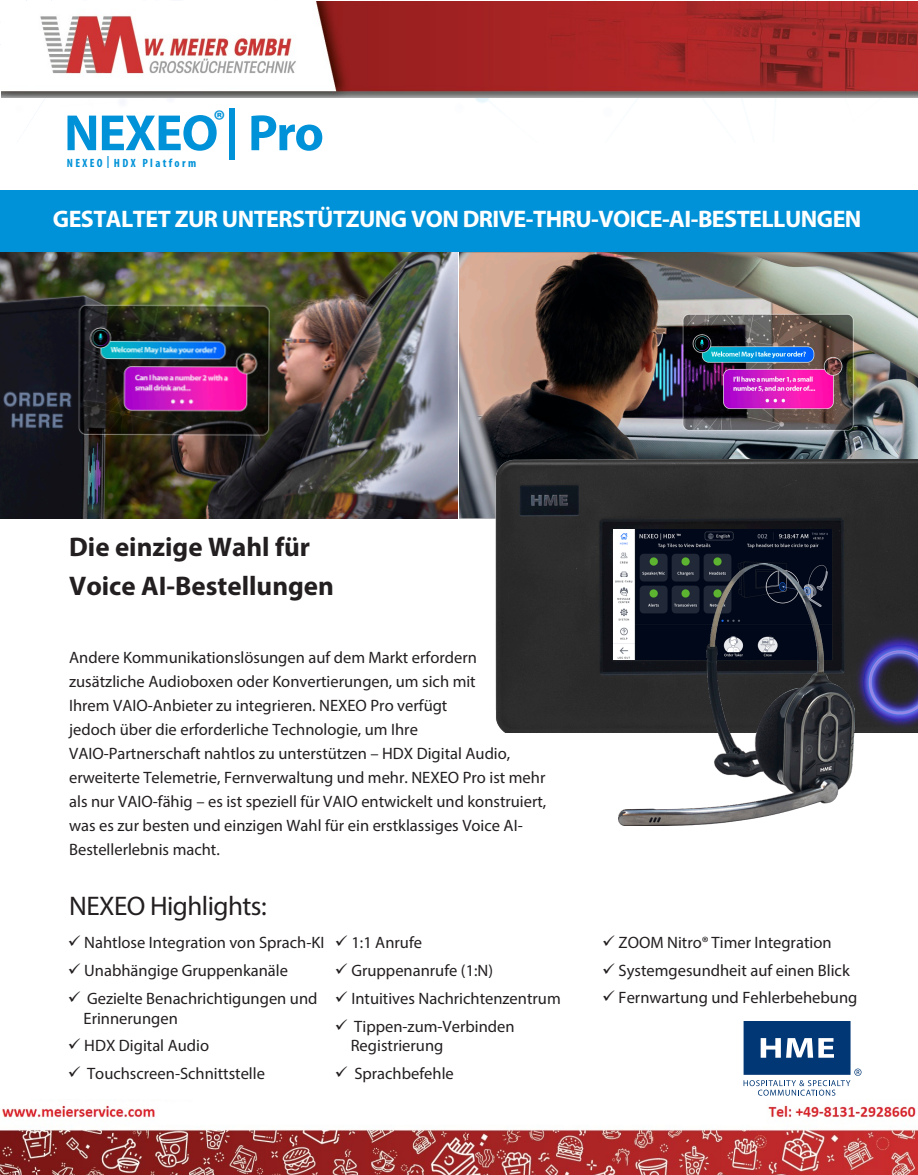
<style>
.page{position:relative;width:918px;height:1175px;background:#fff}
.page>*{position:absolute;margin:0;border:0;box-sizing:border-box;transform-origin:0 0}
.t1{font:700 51.3px "Myriad Pro";letter-spacing:-.02em;color:#0092d8}
.t2{font:700 27px/39.3px "Myriad Pro";color:#231f20}
.t3{font:27px "Myriad Pro";letter-spacing:-.02em;color:#231f20}
.t4{font:700 24px "Myriad Pro";letter-spacing:-.025em;color:#fff}
.t5{font:16.5px/24px "Myriad Pro";color:#231f20}
.t6{font:700 condensed 12px "Myriad Pro";letter-spacing:.2em;color:#0092d8}
</style>
<div class="page">
<img style="left:459px;top:252px;width:459px;height:266px">
<img style="left:0;top:252px;width:457px;height:266px">
<svg style="left:744px;top:1021px;width:118px;height:74px"></svg>
<div style="left:0;top:190px;width:918px;height:62px;background:#0092d8"></div>
<img style="left:496px;top:459px;width:422px;height:273px">
<img style="left:614px;top:529px;width:217px;height:131px">
<img style="left:619px;top:563px;width:236px;height:262px">
<img style="left:0;top:1105px;width:918px;height:69px">
<img style="left:1px;top:1px;width:917px;height:97px">
<p class="t1" style="left:64px;top:99px;width:261px">NEXEO<sup>®</sup>| Pro</p>
<p class="t6" style="left:67px;top:155px;width:131px">NEXEO | HDX Platform</p>
<p class="t4" style="left:53px;top:203px;width:810px">GESTALTET ZUR UNTERSTÜTZUNG VON DRIVE-THRU-VOICE-AI-BESTELLUNGEN</p>
<p class="t2" style="left:69px;top:526px;width:266px">Die einzige Wahl für<br>Voice AI-Bestellungen</p>
<p class="t5" style="left:69px;top:645px;width:479px">Andere Kommunikationslösungen auf dem Markt erfordern zusätzliche Audioboxen oder Konvertierungen, um sich mit<br>Ihrem VAIO-Anbieter zu integrieren. NEXEO Pro verfügt<br>jedoch über die erforderliche Technologie, um Ihre VAIO-Partnerschaft nahtlos zu unterstützen – HDX Digital Audio, erweiterte Telemetrie, Fernverwaltung und mehr. NEXEO Pro ist mehr als nur VAIO-fähig – es ist speziell für VAIO entwickelt und konstruiert, was es zur besten und einzigen Wahl für ein erstklassiges Voice AI-Bestellerlebnis macht.</p>
<p class="t3" style="left:69px;top:889px;width:199px">NEXEO Highlights:</p>
<p class="t5" style="left:68px;top:930px;width:258px">✓ Nahtlose Integration von Sprach-KI</p>
<p class="t5" style="left:68px;top:958px;width:222px">✓ Unabhängige Gruppenkanäle</p>
<p class="t5" style="left:84px;top:988px;width:235px;line-height:19.8px;text-indent:-16px">✓ Gezielte Benachrichtigungen und<br>Erinnerungen</p>
<p class="t5" style="left:68px;top:1033px;width:143px">✓ HDX Digital Audio</p>
<p class="t5" style="left:68px;top:1061px;width:199px">✓ Touchscreen-Schnittstelle</p>
<p class="t5" style="left:335px;top:930px;width:89px">✓ 1:1 Anrufe</p>
<p class="t5" style="left:335px;top:958px;width:160px">✓ Gruppenanrufe (1:N)</p>
<p class="t5" style="left:335px;top:986px;width:227px">✓ Intuitives Nachrichtenzentrum</p>
<p class="t5" style="left:351px;top:1016px;width:165px;line-height:19.8px;text-indent:-16px">✓ Tippen-zum-Verbinden<br>Registrierung</p>
<p class="t5" style="left:335px;top:1061px;width:120px">✓ Sprachbefehle</p>
<p class="t5" style="left:602px;top:930px;width:231px">✓ ZOOM Nitro® Timer Integration</p>
<p class="t5" style="left:602px;top:958px;width:249px">✓ Systemgesundheit auf einen Blick</p>
<p class="t5" style="left:602px;top:985px;width:257px">✓ Fernwartung und Fehlerbehebung</p>
</div>
